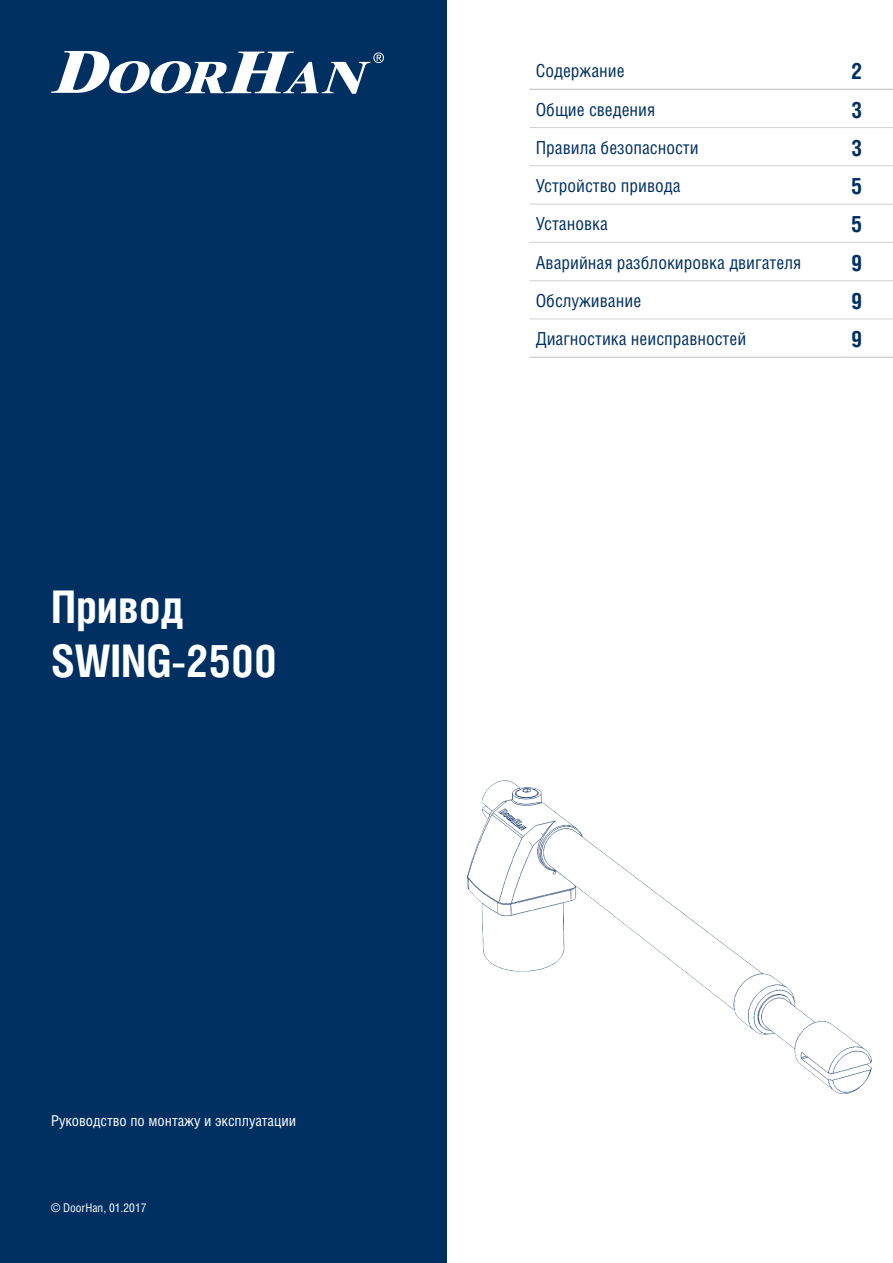
<style>
.page{position:relative;width:893px;height:1263px;background:#fff}
.page>*{position:absolute;margin:0;border:0;box-sizing:border-box;transform-origin:0 0}
.t1{font:700 45px/54px "Helios Cond";color:#fff}
.t2{font:700 22.5px "Helios Cond";color:#003062}
.t3{font:18px "Helios Cond";color:#003062}
.t4{font:15px "Helios Cond";color:#fff}
.t5{font:12px "Helios Cond";color:#fff}
</style>
<div class="page">
<div style="left:0;top:0;width:446px;height:1263px;background:#003062"></div>
<svg style="left:51px;top:51px;width:333px;height:43px"></svg>
<img style="left:468px;top:780px;width:404px;height:313px">
<hr style="left:529px;top:127px;width:316px;height:1px;background:#d1d2d4">
<hr style="left:845px;top:127px;width:48px;height:1px;background:#d1d2d4">
<hr style="left:529px;top:166px;width:316px;height:1px;background:#d1d2d4">
<hr style="left:845px;top:166px;width:48px;height:1px;background:#d1d2d4">
<hr style="left:529px;top:204px;width:316px;height:1px;background:#d1d2d4">
<hr style="left:845px;top:204px;width:48px;height:1px;background:#d1d2d4">
<hr style="left:529px;top:242px;width:316px;height:1px;background:#d1d2d4">
<hr style="left:845px;top:242px;width:48px;height:1px;background:#d1d2d4">
<hr style="left:529px;top:280px;width:316px;height:1px;background:#d1d2d4">
<hr style="left:845px;top:280px;width:48px;height:1px;background:#d1d2d4">
<hr style="left:529px;top:319px;width:316px;height:1px;background:#d1d2d4">
<hr style="left:845px;top:319px;width:48px;height:1px;background:#d1d2d4">
<hr style="left:529px;top:357px;width:316px;height:1px;background:#bcbdc0">
<hr style="left:845px;top:357px;width:48px;height:1px;background:#bcbdc0">
<hr style="left:529px;top:89px;width:316px;height:1px;background:#bcbdc0">
<hr style="left:845px;top:89px;width:48px;height:1px;background:#bcbdc0">
<h1 class="t1" style="left:51px;top:578px;width:227px">Привод<br>SWING-2500</h1>
<p class="t4" style="left:51px;top:1111px;width:247px">Руководство по монтажу и эксплуатации</p>
<p class="t5" style="left:51px;top:1200px;width:97px">© DoorHan, 01.2017</p>
<p class="t3" style="left:536px;top:60px;width:90px">Содержание</p>
<p class="t2" style="left:851px;top:58px;width:13px">2</p>
<p class="t3" style="left:536px;top:98px;width:121px">Общие сведения</p>
<p class="t2" style="left:851px;top:96px;width:13px">3</p>
<p class="t3" style="left:536px;top:137px;width:164px">Правила безопасности</p>
<p class="t2" style="left:851px;top:134px;width:13px">3</p>
<p class="t3" style="left:536px;top:175px;width:146px">Устройство привода</p>
<p class="t2" style="left:851px;top:173px;width:13px">5</p>
<p class="t3" style="left:536px;top:213px;width:74px">Установка</p>
<p class="t2" style="left:851px;top:211px;width:13px">5</p>
<p class="t3" style="left:536px;top:251px;width:267px">Аварийная разблокировка двигателя</p>
<p class="t2" style="left:851px;top:249px;width:13px">9</p>
<p class="t3" style="left:536px;top:290px;width:107px">Обслуживание</p>
<p class="t2" style="left:851px;top:287px;width:13px">9</p>
<p class="t3" style="left:536px;top:328px;width:212px">Диагностика неисправностей</p>
<p class="t2" style="left:851px;top:326px;width:13px">9</p>
</div>
